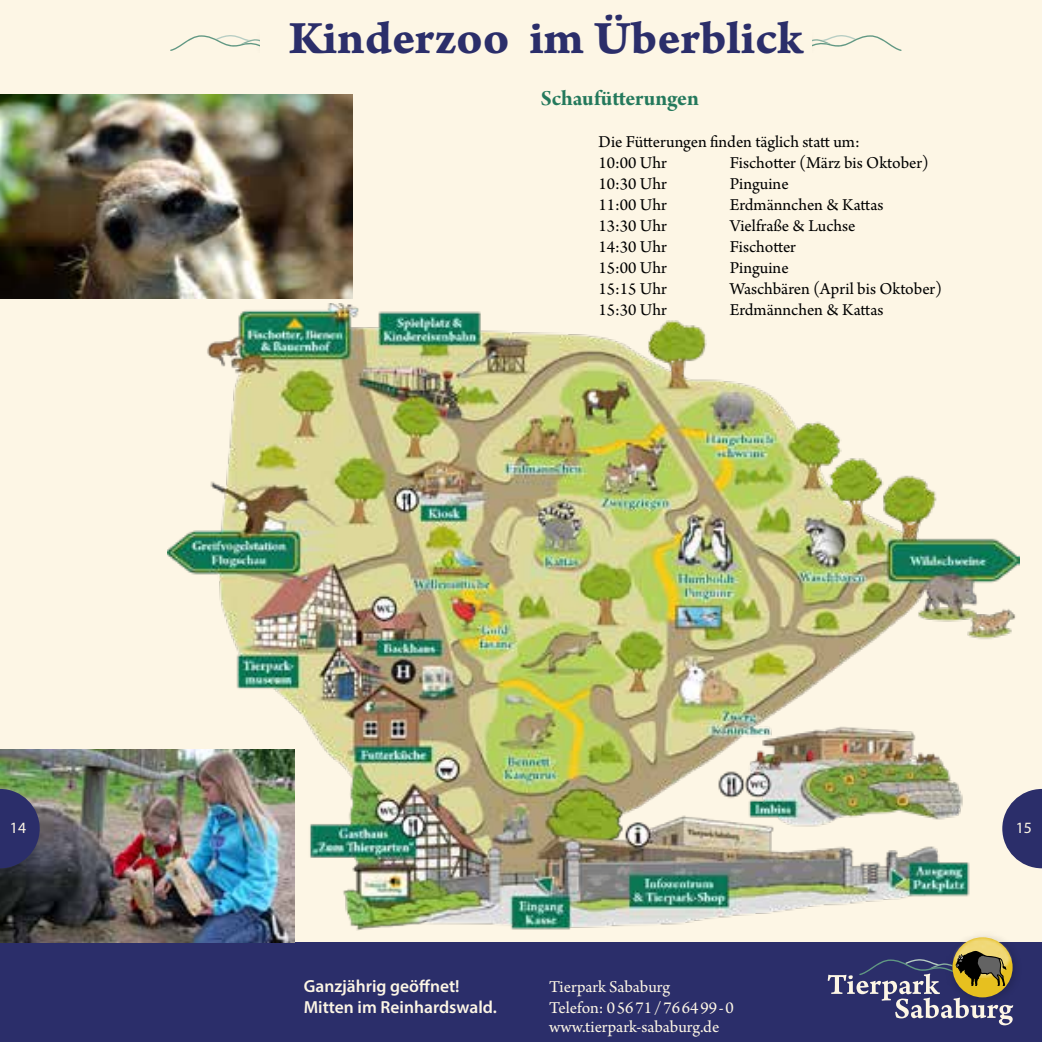
<style>
.page{position:relative;width:1042px;height:1042px;background:#fff}
.page>*{position:absolute;margin:0;border:0;box-sizing:border-box;transform-origin:0 0}
.t1{font:49px "Arno Pro Bold Caption";color:#2b2e6a}
.t2{font:22.75px "Arno Pro Bold Subhead";letter-spacing:-.005em;color:#24795c}
.t3{font:17.5px/21px "Arno Pro";color:#000}
.t4{font:17.5px/21px "Arno Pro";color:#fdf6e5}
.t5{font:600 17.5px/21px "Myriad Pro";color:#fdf6e5}
.t6{font:15.75px "Myriad Pro";color:#fdf6e5}
</style>
<div class="page">
<div style="left:0;top:0;width:1042px;height:943px;background:#fdf6e5"></div>
<div style="left:0;top:943px;width:1042px;height:99px;background:#2b2e6a"></div>
<img style="left:0;top:749px;width:295px;height:194px">
<div style="left:1019px;top:789px;width:23px;height:79px;background:#2b2e6a"></div>
<svg style="left:0;top:789px;width:40px;height:79px;background:#373c67"></svg>
<img style="left:168px;top:304px;width:851px;height:627px">
<img style="left:0;top:94px;width:352px;height:204px">
<img style="left:942px;top:926px;width:84px;height:80px">
<img style="left:954px;top:937px;width:57px;height:14px">
<svg style="left:827px;top:951px;width:186px;height:74px"></svg>
<svg style="left:170px;top:35px;width:83px;height:16px"></svg>
<img style="left:253px;top:39px;width:6px;height:7px">
<svg style="left:819px;top:35px;width:82px;height:16px"></svg>
<img style="left:813px;top:39px;width:6px;height:7px">
<h1 class="t1" style="left:288px;top:8px;width:516px">Kinderzoo im Überblick</h1>
<h2 class="t2" style="left:541px;top:85px;width:159px">Schaufütterungen</h2>
<p class="t3" style="left:598px;top:132px;width:263px">Die Fütterungen finden täglich statt um:<br>10:00 Uhr</p>
<p class="t3" style="left:730px;top:153px;width:201px">Fischotter (März bis Oktober)</p>
<p class="t3" style="left:598px;top:174px;width:70px">10:30 Uhr</p>
<p class="t3" style="left:730px;top:174px;width:60px">Pinguine</p>
<p class="t3" style="left:598px;top:195px;width:70px">11:00 Uhr</p>
<p class="t3" style="left:730px;top:195px;width:155px">Erdmännchen &amp; Kattas</p>
<p class="t3" style="left:598px;top:216px;width:70px">13:30 Uhr</p>
<p class="t3" style="left:730px;top:216px;width:127px">Vielfraße &amp; Luchse</p>
<p class="t3" style="left:598px;top:237px;width:70px">14:30 Uhr</p>
<p class="t3" style="left:730px;top:237px;width:68px">Fischotter</p>
<p class="t3" style="left:598px;top:258px;width:70px">15:00 Uhr</p>
<p class="t3" style="left:730px;top:258px;width:60px">Pinguine</p>
<p class="t3" style="left:598px;top:279px;width:70px">15:15 Uhr</p>
<p class="t3" style="left:730px;top:279px;width:214px">Waschbären (April bis Oktober)</p>
<p class="t3" style="left:598px;top:300px;width:70px">15:30 Uhr</p>
<p class="t3" style="left:730px;top:300px;width:155px">Erdmännchen &amp; Kattas</p>
<p class="t6" style="left:10px;top:818px;width:18px">14</p>
<p class="t6" style="left:1016px;top:818px;width:18px">15</p>
<p class="t5" style="left:304px;top:975px;width:195px">Ganzjährig geöffnet!<br>Mitten im Reinhardswald.</p>
<p class="t4" style="left:549px;top:977px;width:186px">Tierpark Sababurg<br>Telefon: 05671/766499-0</p>
<p class="t4" style="left:549px;top:1017px;width:172px">www.tierpark-sababurg.de</p>
</div>
